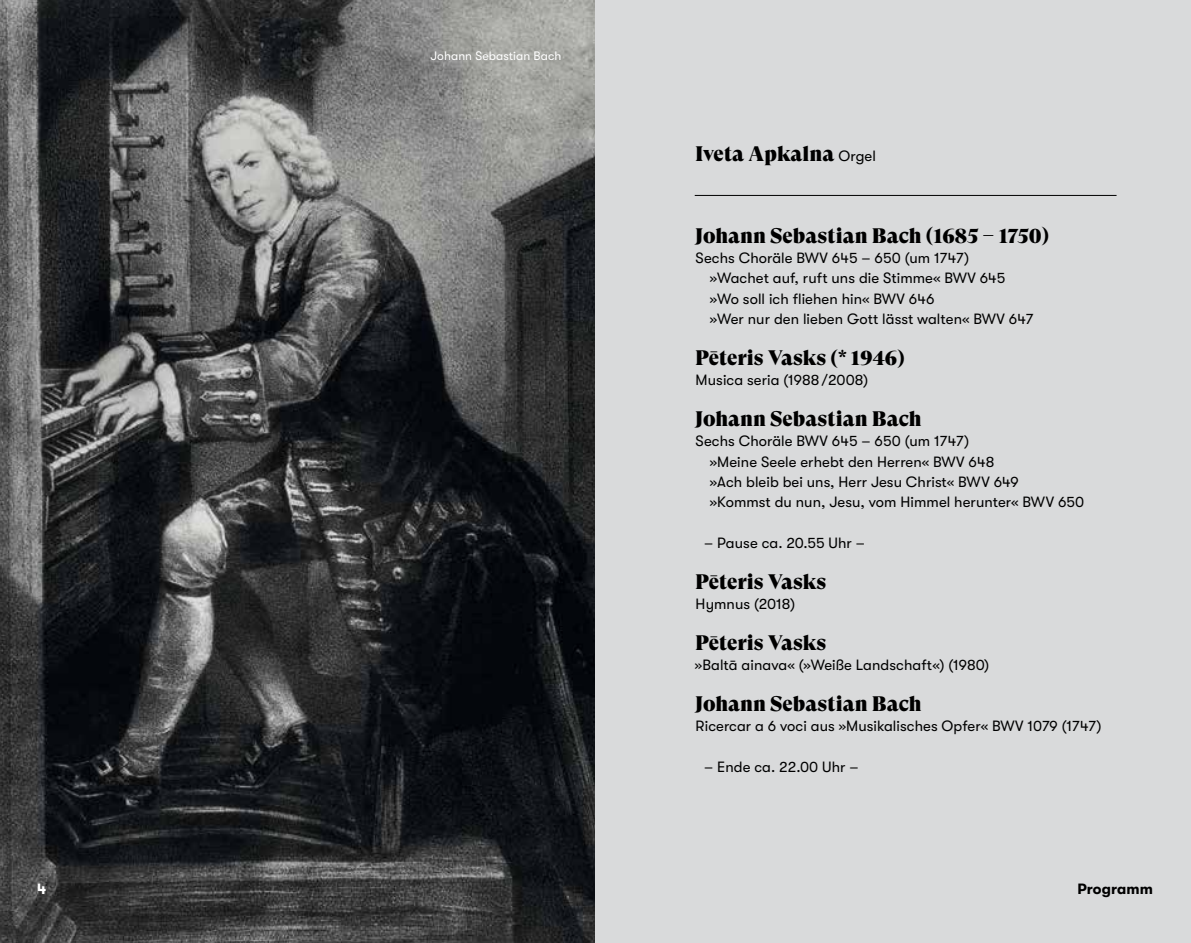
<style>
.page{position:relative;width:1191px;height:943px;background:#fff}
.page>*{position:absolute;margin:0;border:0;box-sizing:border-box;transform-origin:0 0}
.t1{font:21px "GT Super Display Super";color:#000}
.t2{font:14.88px/20.3px "GT Walsheim";letter-spacing:.005em;color:#000}
.t3{font:700 14.88px "GT Walsheim";letter-spacing:.005em;color:#000}
.t4{font:700 14.88px "GT Walsheim";color:#fff}
.t5{font:12.25px "GT Walsheim";letter-spacing:.005em;color:#fff}
.s1{font-family:"GT Walsheim";font-size:14.88px}
</style>
<div class="page">
<img style="left:0;top:0;width:595px;height:943px">
<div style="left:595px;top:0;width:596px;height:943px;background:#d9dadb"></div>
<hr style="left:694px;top:195px;width:422px;height:1px;background:#000">
<p class="t4" style="left:37px;top:880px;width:11px">4</p>
<p class="t5" style="left:430px;top:49px;width:132px">Johann Sebastian Bach</p>
<h1 class="t1" style="left:695px;top:143px;width:182px">Iveta Apkalna <span class="s1">Orgel</span></h1>
<h1 class="t1" style="left:695px;top:224px;width:356px">Johann Sebastian Bach (1685 – 1750)</h1>
<p class="t2" style="left:710px;top:248px;width:325px;text-indent:-14px">Sechs Choräle BWV 645 – 650 (um 1747)<br>»Wachet auf, ruft uns die Stimme« BWV 645 »Wo soll ich fliehen hin« BWV 646<br>»Wer nur den lieben Gott lässt walten« BWV 647</p>
<h1 class="t1" style="left:695px;top:346px;width:211px">Pēteris Vasks (* 1946)</h1>
<p class="t2" style="left:695px;top:370px;width:174px">Musica seria (1988 /2008)</p>
<h1 class="t1" style="left:695px;top:407px;width:228px">Johann Sebastian Bach</h1>
<p class="t2" style="left:710px;top:431px;width:376px;text-indent:-14px">Sechs Choräle BWV 645 – 650 (um 1747)<br>»Meine Seele erhebt den Herren« BWV 648<br>»Ach bleib bei uns, Herr Jesu Christ« BWV 649<br>»Kommst du nun, Jesu, vom Himmel herunter« BWV 650</p>
<p class="t2" style="left:704px;top:532px;width:162px">– Pause ca. 20.55 Uhr –</p>
<h1 class="t1" style="left:695px;top:570px;width:133px">Pēteris Vasks</h1>
<p class="t2" style="left:695px;top:594px;width:101px">Hymnus (2018)</p>
<h1 class="t1" style="left:695px;top:631px;width:133px">Pēteris Vasks</h1>
<p class="t2" style="left:695px;top:655px;width:296px">»Baltā ainava« (»Weiße Landschaft«) (1980)</p>
<h1 class="t1" style="left:695px;top:692px;width:228px">Johann Sebastian Bach</h1>
<p class="t2" style="left:695px;top:716px;width:407px">Ricercar a 6 voci aus »Musikalisches Opfer« BWV 1079 (1747)</p>
<p class="t2" style="left:704px;top:756px;width:156px">– Ende ca. 22.00 Uhr –</p>
<p class="t3" style="left:1077px;top:880px;width:77px">Programm</p>
</div>
